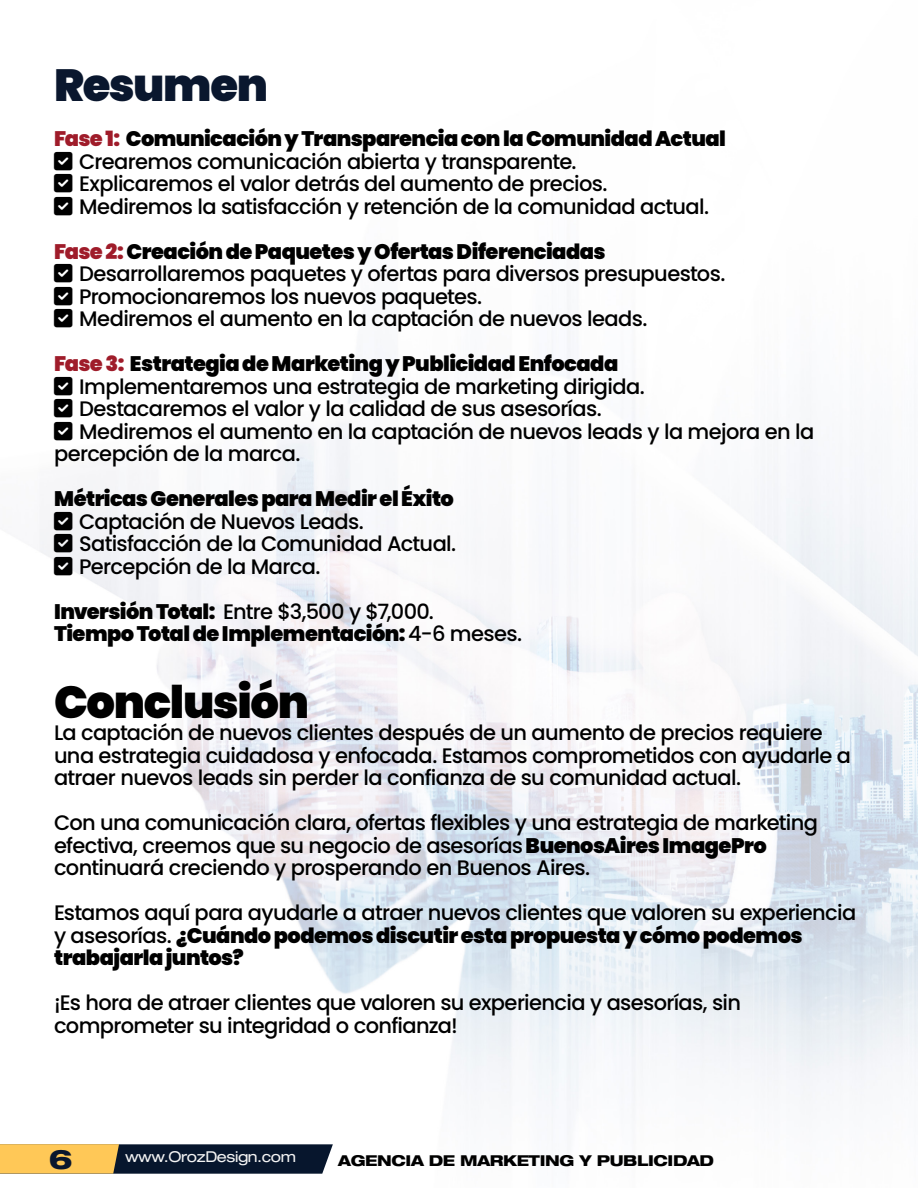
<style>
.page{position:relative;width:918px;height:1188px;background:#fff}
.page>*{position:absolute;margin:0;border:0;box-sizing:border-box;transform-origin:0 0}
.t1{font:900 45px "Poppins";letter-spacing:-.03em;color:#000}
.t2{font:900 45px "Poppins";letter-spacing:-.03em;color:#0a172e}
.t3{font:800 expanded 27px "Helvetica Neue";color:#0a172e}
.t4{font:500 21px/22.5px "Poppins";letter-spacing:-.03em;color:#000}
.t5{font:900 21px "Poppins";letter-spacing:-.025em;color:#000}
.t6{font:800 expanded 15px "Helvetica Neue";letter-spacing:-.025em;color:#000}
.t7{font:expanded 15px "Helvetica Neue";letter-spacing:-.025em;color:#f4f4f4}
.s1{color:#9f1c2a}
.s2{font-weight:900;color:#9f1c2a}
.s3{font-weight:900}
.s4{font-weight:500}
</style>
<div class="page">
<img style="left:39px;top:308px;width:879px;height:815px">
<svg style="left:0;top:1144px;width:333px;height:30px;background:#635a42"></svg>
<svg style="left:54px;top:308px;width:18px;height:20px"></svg>
<svg style="left:54px;top:377px;width:18px;height:63px"></svg>
<svg style="left:54px;top:512px;width:18px;height:63px"></svg>
<h1 class="t2" style="left:54px;top:59px;width:216px">Resumen</h1>
<p class="t5" style="left:54px;top:127px;width:674px"><span class="s1">Fase 1:</span> Comunicación y Transparencia con la Comunidad Actual</p>
<p class="t4" style="left:54px;top:150px;width:524px">▲❑◆ Crearemos comunicación abierta y transparente.</p>
<p class="t4" style="left:54px;top:173px;width:555px">▲❑◆ Explicaremos el valor detrás del aumento de precios.</p>
<p class="t4" style="left:54px;top:184px;width:657px;line-height:45px">▲❑◆ Mediremos la satisfacción y retención de la comunidad actual.<br><span class="s2">Fase 2:</span> <span class="s3">Creación de Paquetes y Ofertas Diferenciadas</span></p>
<p class="t4" style="left:54px;top:263px;width:673px">▲❑◆ Desarrollaremos paquetes y ofertas para diversos presupuestos.</p>
<p class="t4" style="left:54px;top:285px;width:430px">▲❑◆ Promocionaremos los nuevos paquetes.</p>
<p class="t4" style="left:54px;top:296px;width:595px;line-height:45px">▲❑◆ Mediremos el aumento en la captación de nuevos leads.<br><span class="s2">Fase 3:</span> <span class="s3">Estrategia de Marketing y Publicidad Enfocada</span></p>
<p class="t4" style="left:54px;top:375px;width:592px">▲❑◆ Implementaremos una estrategia de marketing dirigida.</p>
<p class="t4" style="left:54px;top:398px;width:549px">▲❑◆ Destacaremos el valor y la calidad de sus asesorías.</p>
<p class="t4" style="left:54px;top:420px;width:762px">▲❑◆ Mediremos el aumento en la captación de nuevos leads y la mejora en la percepción de la marca.</p>
<p class="t5" style="left:54px;top:487px;width:401px">Métricas Generales para Medir el Éxito</p>
<p class="t4" style="left:54px;top:510px;width:311px">▲❑◆ Captación de Nuevos Leads.</p>
<p class="t4" style="left:54px;top:533px;width:404px">▲❑◆ Satisfacción de la Comunidad Actual.</p>
<p class="t4" style="left:54px;top:544px;width:382px;line-height:45px">▲❑◆ Percepción de la Marca.<br><span class="s3">Inversión Total:</span> Entre $3,500 y $7,000.</p>
<p class="t5" style="left:54px;top:622px;width:470px">Tiempo Total de Implementación: <span class="s4">4-6 meses.</span></p>
<h1 class="t1" style="left:54px;top:676px;width:257px">Conclusión</h1>
<p class="t4" style="left:54px;top:722px;width:799px">La captación de nuevos clientes después de un aumento de precios requiere una estrategia cuidadosa y enfocada. Estamos comprometidos con ayudarle a atraer nuevos leads sin perder la confianza de su comunidad actual.</p>
<p class="t4" style="left:54px;top:812px;width:766px">Con una comunicación clara, ofertas flexibles y una estrategia de marketing efectiva, creemos que su negocio de asesorías <span class="s3">BuenosAires ImagePro </span>continuará creciendo y prosperando en Buenos Aires.</p>
<p class="t4" style="left:54px;top:902px;width:804px">Estamos aquí para ayudarle a atraer nuevos clientes que valoren su experiencia y asesorías. <span class="s3">¿Cuándo podemos discutir esta propuesta y cómo podemos trabajarla juntos?</span></p>
<p class="t4" style="left:54px;top:992px;width:689px">¡Es hora de atraer clientes que valoren su experiencia y asesorías, sin comprometer su integridad o confianza!</p>
<p class="t3" style="left:49px;top:1142px;width:25px">6</p>
<p class="t7" style="left:125px;top:1148px;width:173px">www.OrozDesign.com</p>
<p class="t6" style="left:338px;top:1151px;width:377px">AGENCIA DE MARKETING Y PUBLICIDAD</p>
</div>
